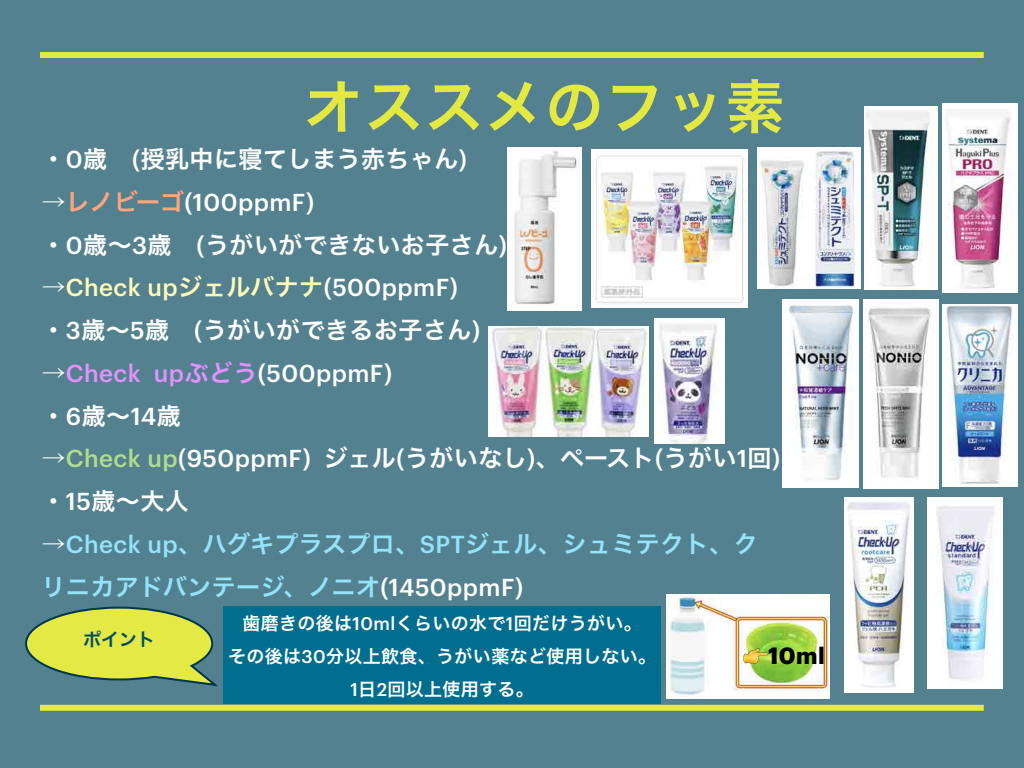
<style>
.page{position:relative;width:1024px;height:768px;background:#54818f}
.page>*{position:absolute;margin:0;border:0;box-sizing:border-box;transform-origin:0 0}
.t1{font:58.5px "Hiragino Sans W6";letter-spacing:.03em;color:#e4e942}
.t2{font:24px/42.8px "Hiragino Sans W6";letter-spacing:.02em;color:#fff}
.t3{font:500 24px "Graphik";letter-spacing:.02em;color:#fff}
.t4{font:24px/42.8px "Hiragino Sans W6";letter-spacing:.02em;color:#93e3fd}
.t5{font:700 23px "Graphik";color:#000}
.t6{font:18px/32.8px "Hiragino Sans W6";letter-spacing:.02em;color:#fff;text-align:center}
.t7{font:18px "Hiragino Sans W6";color:#004d65}
.s1{font-family:"Graphik";font-weight:500}
.s2{font-family:"Hiragino Sans W6";font-weight:400}
.s3{font-family:"Hiragino Sans W6";font-weight:400;color:#ffa57d}
.s4{color:#fffbb9}
.s5{font-family:"Hiragino Sans W6";font-weight:400;color:#fffbb9}
.s6{color:#e292fe}
.s7{font-family:"Hiragino Sans W6";font-weight:400;color:#e292fe}
.s8{font-family:"Graphik";font-weight:500;color:#b1dd8b}
.s9{color:#fff}
.s10{font-family:"Graphik";font-weight:500;color:#fff}
</style>
<div class="page">
<div style="left:40px;top:52px;width:944px;height:6px;background:#e4e943"></div>
<div style="left:40px;top:705px;width:944px;height:6px;background:#e4e943"></div>
<img style="left:507px;top:147px;width:74px;height:163px">
<img style="left:928px;top:498px;width:74px;height:190px">
<img style="left:592px;top:149px;width:155px;height:159px">
<img style="left:758px;top:147px;width:103px;height:141px">
<img style="left:943px;top:304px;width:74px;height:182px">
<img style="left:489px;top:326px;width:160px;height:111px">
<img style="left:654px;top:319px;width:70px;height:125px">
<div style="left:223px;top:606px;width:438px;height:98px;background:#016e8f"></div>
<img style="left:666px;top:595px;width:164px;height:103px">
<svg style="left:25px;top:606px;width:193px;height:81px"></svg>
<img style="left:744px;top:644px;width:24px;height:24px">
<img style="left:783px;top:300px;width:75px;height:187px">
<img style="left:864px;top:300px;width:74px;height:188px">
<img style="left:943px;top:104px;width:74px;height:189px">
<img style="left:865px;top:106px;width:72px;height:184px">
<img style="left:845px;top:498px;width:68px;height:194px">
<svg style="left:744px;top:640px;width:23px;height:24px"></svg>
<h1 class="t1" style="left:304px;top:54px;width:482px">オススメのフッ素</h1>
<p class="t2" style="left:41px;top:137px;width:427px">・<span class="s1">0</span>歳　<span class="s1">(</span>授乳中に寝てしまう赤ちゃん<span class="s1">)</span></p>
<p class="t3" style="left:41px;top:184px;width:274px"><span class="s2">→</span><span class="s3">レノビーゴ</span>(100ppmF)</p>
<p class="t2" style="left:41px;top:222px;width:467px">・<span class="s1">0</span>歳～<span class="s1">3</span>歳　<span class="s1">(</span>うがいができないお子さん<span class="s1">)</span></p>
<p class="t3" style="left:41px;top:269px;width:418px"><span class="s2">→</span><span class="s4">Check up</span><span class="s5">ジェルバナナ</span>(500ppmF)</p>
<p class="t2" style="left:41px;top:308px;width:440px">・<span class="s1">3</span>歳～<span class="s1">5</span>歳　<span class="s1">(</span>うがいができるお子さん<span class="s1">)</span></p>
<p class="t3" style="left:41px;top:355px;width:352px"><span class="s2">→</span><span class="s6">Check up</span><span class="s7">ぶどう</span>(500ppmF)</p>
<p class="t2" style="left:41px;top:393px;width:141px">・<span class="s1">6</span>歳～<span class="s1">14</span>歳</p>
<p class="t2" style="left:41px;top:436px;width:740px">→<span class="s8">Check up</span><span class="s1">(950ppmF)</span> ジェル<span class="s1">(</span>うがいなし<span class="s1">)</span>、ペースト<span class="s1">(</span>うがい<span class="s1">1</span>回<span class="s1">)</span>・<span class="s1">15</span>歳～大人</p>
<p class="t4" style="left:41px;top:522px;width:718px"><span class="s9">→</span><span class="s1">Check up</span>、ハグキプラスプロ、<span class="s1">SPT</span>ジェル、シュミテクト、クリニカアドバンテージ、ノニオ<span class="s10">(1450ppmF)</span></p>
<p class="t6" style="left:228px;top:606px;width:430px">歯磨きの後は<span class="s1">10ml</span>くらいの水で<span class="s1">1</span>回だけうがい。<br>その後は<span class="s1">30</span>分以上飲食、うがい薬など使用しない。<br><span class="s1">1</span>日<span class="s1">2</span>回以上使用する。</p>
<p class="t7" style="left:83px;top:623px;width:74px">ポイント</p>
<p class="t5" style="left:768px;top:637px;width:58px">10ml</p>
</div>
